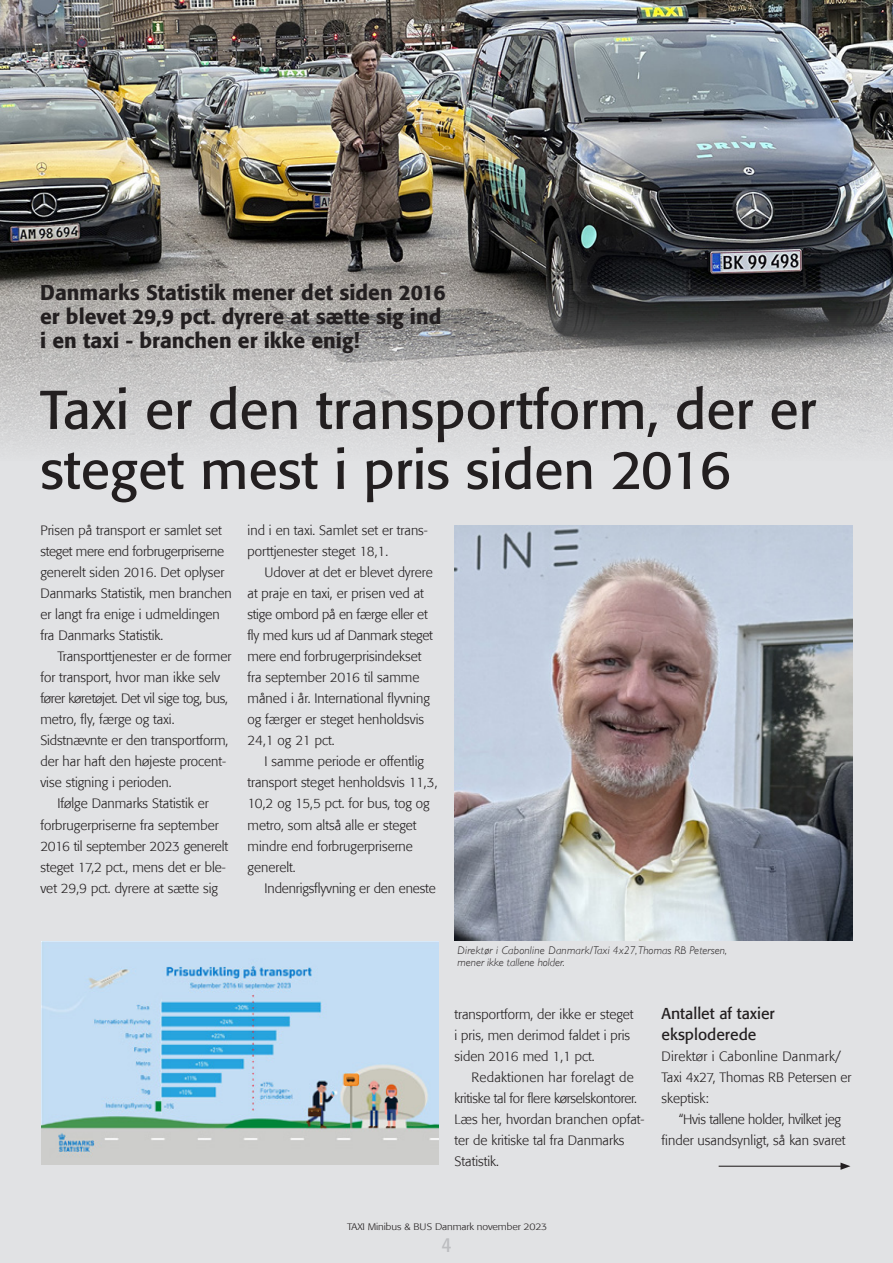
<style>
.page{position:relative;width:893px;height:1263px;background:#fff}
.page>*{position:absolute;margin:0;border:0;box-sizing:border-box;transform-origin:0 0}
.Overskrift{font:54px/60px "Formata";color:#231f20}
.t1{font:500 21px "Formata";color:#231f20}
.t2{font:condensed 21px "Formata";color:#bcbdc0}
.Rubrik{font:15.75px/21px "Formata";color:#231f20}
.Brød{font:300 13.5px/21px "Formata";color:#231f20}
.Brød_med_indryk{font:300 13.5px/21px "Formata";color:#231f20}
.Brød-2{font:300 13.5px "Formata";letter-spacing:-.02em;color:#231f20}
.Brød_med_indryk-2{font:300 13.5px "Formata";letter-spacing:-.02em;color:#231f20}
.Brød_med_indryk-3{font:300 13.5px "Formata";letter-spacing:.02em;color:#231f20}
.Ny_billedtekst{font:italic 300 11.25px/12px "Gill Sans";color:#231f20}
.t3{font:300 9.45px "Formata";letter-spacing:-.01em;color:#231f20;scale:1.11 1}
</style>
<div class="page">
<div style="left:0;top:302px;width:893px;height:961px;background:#e1e2e4"></div>
<img style="left:0;top:0;width:893px;height:449px">
<img style="left:455px;top:526px;width:397px;height:414px">
<hr style="left:719px;top:1166px;width:124px;height:1px;background:#231f20">
<svg style="left:840px;top:1162px;width:10px;height:8px"></svg>
<img style="left:41px;top:941px;width:397px;height:223px">
<p class="t1" style="left:40px;top:279px;width:407px">Danmarks Statistik mener det siden 2016</p>
<p class="t1" style="left:40px;top:303px;width:403px">er blevet 29,9 pct. dyrere at sætte sig ind</p>
<p class="t1" style="left:40px;top:327px;width:321px">i en taxi - branchen er ikke enig!</p>
<p class="Overskrift" style="left:40px;top:380px;width:778px">Taxi er den transportform, der er steget mest i pris siden 2016</p>
<p class="Brød" style="left:248px;top:520px;width:182px">ind i en taxi. Samlet set er trans&shy;porttjenester steget 18,1.</p>
<p class="Brød_med_indryk" style="left:265px;top:562px;width:170px">Udover at det er blevet dyrere</p>
<p class="Brød" style="left:248px;top:583px;width:178px">at praje en taxi, er prisen ved at</p>
<p class="Brød-2" style="left:248px;top:607px;width:182px">stige ombord på en færge eller et</p>
<p class="Brød-2" style="left:248px;top:628px;width:187px">fly med kurs ud af Danmark steget</p>
<p class="Brød" style="left:248px;top:646px;width:184px">mere end forbrugerprisindekset fra september 2016 til samme måned i år. International flyvning og færger er steget henholdsvis<br>24,1 og 21 pct.</p>
<p class="Brød_med_indryk" style="left:248px;top:751px;width:191px;text-indent:17px">I samme periode er offentlig transport steget henholdsvis 11,3,<br>10,2 og 15,5 pct. for bus, tog og metro, som altså alle er steget mindre end forbrugerpriserne generelt.</p>
<p class="Brød_med_indryk" style="left:265px;top:877px;width:173px">Indenrigsflyvning er den eneste</p>
<p class="Brød" style="left:40px;top:520px;width:183px">Prisen på transport er samlet set</p>
<p class="Brød" style="left:40px;top:541px;width:193px">steget mere end forbrugerpriserne generelt siden 2016. Det oplyser<br>Danmarks Statistik, men branchen er langt fra enige i udmeldingen fra Danmarks Statistik.</p>
<p class="Brød_med_indryk" style="left:57px;top:646px;width:175px">Transporttjenester er de former</p>
<p class="Brød" style="left:40px;top:667px;width:181px">for transport, hvor man ikke selv</p>
<p class="Brød-2" style="left:40px;top:691px;width:189px">fører køretøjet. Det vil sige tog, bus,</p>
<p class="Brød" style="left:40px;top:709px;width:189px">metro, fly, færge og taxi.<br>Sidstnævnte er den transportform,</p>
<p class="Brød" style="left:40px;top:751px;width:187px">der har haft den højeste procent&shy;vise stigning i perioden.</p>
<p class="Brød_med_indryk" style="left:40px;top:793px;width:189px;text-indent:17px">Ifølge Danmarks Statistik er forbrugerpriserne fra september<br>2016 til september 2023 generelt steget 17,2 pct., mens det er ble-</p>
<p class="Brød" style="left:40px;top:877px;width:179px">vet 29,9 pct. dyrere at sætte sig</p>
<p class="Ny_billedtekst" style="left:458px;top:944px;width:271px">Direktør i Cabonline Danmark/Taxi 4x27, Thomas RB Petersen, mener ikke tallene holder.</p>
<p class="Brød_med_indryk" style="left:455px;top:1003px;width:180px">transportform, der ikke er steget i pris, men derimod faldet i pris siden 2016 med 1,1 pct.</p>
<p class="Brød_med_indryk-3" style="left:472px;top:1069px;width:164px">Redaktionen har forelagt de</p>
<p class="Brød-2" style="left:455px;top:1090px;width:184px">kritiske tal for flere kørselskontorer.</p>
<p class="Brød" style="left:455px;top:1108px;width:191px">Læs her, hvordan branchen opfat&shy;ter de kritiske tal fra Danmarks<br>Statistik.</p>
<p class="Rubrik" style="left:662px;top:1002px;width:115px">Antallet af taxier eksploderede</p>
<p class="Brød" style="left:662px;top:1045px;width:191px">Direktør i Cabonline Danmark/<br>Taxi 4x27, Thomas RB Petersen er skeptisk:</p>
<p class="Brød_med_indryk-2" style="left:679px;top:1111px;width:164px">“Hvis tallene holder, hvilket jeg</p>
<p class="Brød" style="left:662px;top:1129px;width:186px">finder usandsynligt, så kan svaret</p>
<p class="t3" style="left:347px;top:1221px;width:182px">TAXI Minibus &amp; BUS Danmark november 2023</p>
<p class="t2" style="left:442px;top:1233px;width:11px">4</p>
</div>
